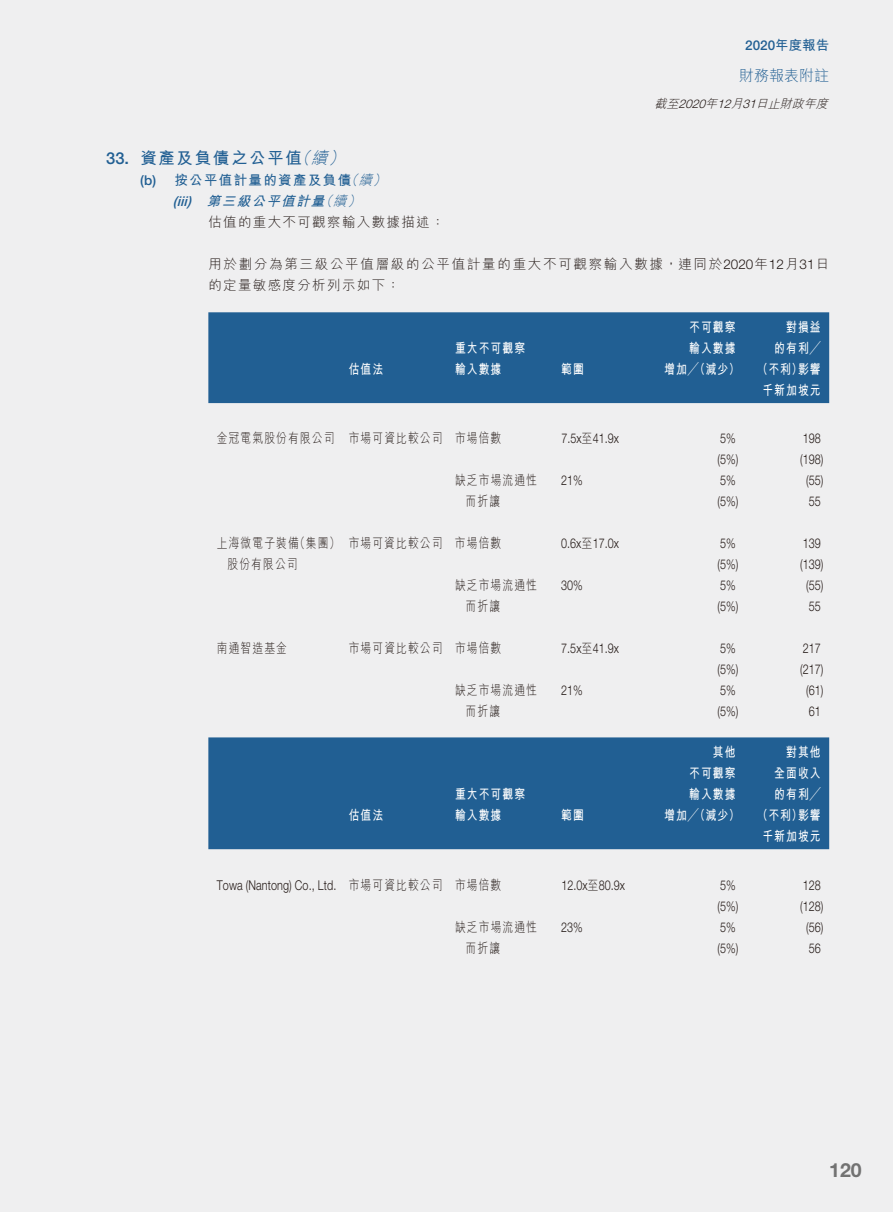
<style>
.page{position:relative;width:893px;height:1212px;background:#efeff0}
.page>*{position:absolute;margin:0;border:0;box-sizing:border-box;transform-origin:0 0}
.t1{font:700 19.5px "Helvetica Neue LT Std";color:#727272}
.t2{font:700 16.5px "M Hei HK";letter-spacing:.1em;color:#215f93}
.t3{font:italic 300 16.5px "M Hei HK";color:#215f93}
.t4{font:500 16.5px "Helvetica Neue LT Std";color:#215f93}
.t5{font:300 15px "M Hei HK";color:#215f93}
.t6{font:300 13.5px/21px "Helvetica Neue LT Std";color:#231916;scale:.8 1}
.t7{font:300 13.5px/21px "M Hei HK";letter-spacing:.1em;color:#231916;scale:.8 1}
.t8{font:700 13.5px/21px "M Hei HK";letter-spacing:.1em;color:#fff;text-align:right;scale:.8 1}
.t9{font:300 13.5px/21px "M Hei HK";letter-spacing:.125em;color:#231916}
.t10{font:300 13.5px "M Hei HK";letter-spacing:.1em;color:#231916}
.t11{font:700 13.5px "M Hei HK";letter-spacing:.1em;color:#215f93}
.t12{font:500 13.5px "Helvetica Neue LT Std";color:#215f93}
.t13{font:italic 700 13.5px "M Hei HK";color:#215f93}
.t14{font:italic 300 13.5px "M Hei HK";color:#215f93}
.t15{font:italic 500 13.5px "Helvetica Neue LT Std";color:#215f93}
.t16{font:italic 300 12px "M Hei HK";color:#231916}
.t17{font:italic 300 12px "Helvetica Neue LT Std";color:#231916}
.s1{font-family:"M Hei HK";font-weight:700}
.s2{font-weight:300}
.s3{font-family:"Helvetica Neue LT Std"}
.s4{font-family:"M Hei HK"}
</style>
<div class="page">
<div style="left:208px;top:312px;width:621px;height:91px;background:#215f93"></div>
<div style="left:208px;top:737px;width:621px;height:112px;background:#215f93"></div>
<p class="t12" style="left:745px;top:37px;width:86px">2020<span class="s1">年度報告</span></p>
<p class="t5" style="left:739px;top:67px;width:91px">財務報表附註</p>
<p class="t16" style="left:756px;top:98px;width:77px">日止財政年度</p>
<p class="t16" style="left:705px;top:98px;width:17px">年</p>
<p class="t16" style="left:655px;top:98px;width:29px">截至</p>
<p class="t16" style="left:731px;top:98px;width:17px">月</p>
<p class="t17" style="left:679px;top:97px;width:32px">2020</p>
<p class="t17" style="left:717px;top:97px;width:19px">12</p>
<p class="t17" style="left:743px;top:97px;width:19px">31</p>
<p class="t4" style="left:106px;top:148px;width:24px">33.</p>
<p class="t3" style="left:311px;top:149px;width:22px">續</p>
<p class="t3" style="left:294px;top:149px;width:22px">（</p>
<p class="t3" style="left:329px;top:149px;width:22px">(</p>
<p class="t2" style="left:140px;top:146px;width:163px">資產及負債之公平值</p>
<p class="t12" style="left:140px;top:172px;width:18px">b( )</p>
<p class="t14" style="left:359px;top:173px;width:18px">續</p>
<p class="t14" style="left:345px;top:173px;width:18px">（</p>
<p class="t14" style="left:373px;top:173px;width:18px">(</p>
<p class="t11" style="left:174px;top:170px;width:178px">按公平值計量的資產及負債</p>
<p class="t15" style="left:173px;top:193px;width:19px">( )</p>
<p class="t15" style="left:177px;top:193px;width:16px">iii</p>
<p class="t13" style="left:207px;top:191px;width:144px">第三級公平值計量<span class="s2">續</span></p>
<p class="t14" style="left:319px;top:194px;width:18px">（</p>
<p class="t14" style="left:347px;top:194px;width:18px">(</p>
<p class="t10" style="left:208px;top:215px;width:238px">估值的重大不可觀察輸入數據描述：</p>
<p class="t9" style="left:208px;top:253px;width:622px">用於劃分為第三級公平值層級的公平值計量的重大不可觀察輸入數據，連同於<span class="s3">2020</span>年<span class="s3">12</span>月<span class="s3">31</span>日的定量敏感度分析列示如下：</p>
<p class="t8" style="left:349px;top:357px;width:45px">估值法</p>
<p class="t8" style="left:455px;top:336px;width:89px">重大不可觀察</p>
<p class="t8" style="left:455px;top:357px;width:60px">輸入數據</p>
<p class="t8" style="left:561px;top:357px;width:30px">範圍</p>
<p class="t8" style="left:664px;top:315px;width:96px">不可觀察<br>輸入數據<br>增加╱（減少(</p>
<p class="t8" style="left:774px;top:315px;width:60px">對損益的有利╱影響</p>
<p class="t8" style="left:762px;top:357px;width:74px;text-align:left;text-indent:-5px">（不利）<br>千新加坡元</p>
<p class="t7" style="left:217px;top:428px;width:149px">金冠電氣股份有限公司</p>
<p class="t7" style="left:349px;top:428px;width:119px">市場可資比較公司</p>
<p class="t7" style="left:455px;top:428px;width:60px">市場倍數</p>
<p class="t6" style="left:561px;top:428px;width:74px">7.5x<span class="s4">至</span>41.9x</p>
<p class="t6" style="left:720px;top:428px;width:21px">5%</p>
<p class="t6" style="left:717px;top:449px;width:28px">)5%(</p>
<p class="t6" style="left:800px;top:428px;width:31px">198 )198(</p>
<p class="t7" style="left:466px;top:470px;width:91px;text-indent:-11px">缺乏市場流通性而折讓</p>
<p class="t6" style="left:720px;top:470px;width:21px">5%</p>
<p class="t6" style="left:561px;top:470px;width:29px">21%</p>
<p class="t6" style="left:717px;top:491px;width:28px">)5%(</p>
<p class="t6" style="left:806px;top:470px;width:23px">)55(<br>55</p>
<p class="t7" style="left:455px;top:533px;width:60px">市場倍數</p>
<p class="t7" style="left:217px;top:533px;width:104px;text-align:right">上海微電子裝備股份有限公司</p>
<p class="t6" style="left:720px;top:533px;width:21px">5%</p>
<p class="t7" style="left:295px;top:533px;width:58px">（集團(</p>
<p class="t7" style="left:349px;top:533px;width:119px">市場可資比較公司</p>
<p class="t6" style="left:561px;top:533px;width:74px">0.6x<span class="s4">至</span>17.0x</p>
<p class="t6" style="left:717px;top:554px;width:28px">)5%(</p>
<p class="t6" style="left:800px;top:533px;width:31px">139 )139(</p>
<p class="t7" style="left:466px;top:575px;width:91px;text-indent:-11px">缺乏市場流通性而折讓</p>
<p class="t6" style="left:720px;top:575px;width:21px">5%</p>
<p class="t6" style="left:561px;top:575px;width:29px">30%</p>
<p class="t6" style="left:717px;top:596px;width:28px">)5%(</p>
<p class="t6" style="left:806px;top:575px;width:23px">)55(<br>55</p>
<p class="t7" style="left:217px;top:638px;width:89px">南通智造基金</p>
<p class="t7" style="left:349px;top:638px;width:119px">市場可資比較公司</p>
<p class="t7" style="left:455px;top:638px;width:60px">市場倍數</p>
<p class="t6" style="left:561px;top:638px;width:74px">7.5x<span class="s4">至</span>41.9x</p>
<p class="t6" style="left:720px;top:638px;width:21px">5%</p>
<p class="t6" style="left:717px;top:659px;width:28px">)5%(</p>
<p class="t6" style="left:800px;top:638px;width:31px">217 )217(</p>
<p class="t7" style="left:466px;top:680px;width:91px;text-indent:-11px">缺乏市場流通性而折讓</p>
<p class="t6" style="left:720px;top:680px;width:21px">5%</p>
<p class="t6" style="left:561px;top:680px;width:29px">21%</p>
<p class="t6" style="left:717px;top:701px;width:28px">)5%(</p>
<p class="t6" style="left:806px;top:680px;width:23px">)61(<br>61</p>
<p class="t8" style="left:349px;top:803px;width:45px">估值法</p>
<p class="t8" style="left:455px;top:782px;width:89px">重大不可觀察</p>
<p class="t8" style="left:455px;top:803px;width:60px">輸入數據</p>
<p class="t8" style="left:561px;top:803px;width:30px">範圍</p>
<p class="t8" style="left:664px;top:740px;width:96px">其他<br>不可觀察<br>輸入數據<br>增加╱（減少(</p>
<p class="t8" style="left:774px;top:740px;width:60px">對其他全面收入的有利╱影響</p>
<p class="t8" style="left:762px;top:803px;width:74px;text-align:left;text-indent:-5px">（不利）<br>千新加坡元</p>
<p class="t6" style="left:217px;top:874px;width:151px">Towa (Nantong) Co., Ltd.</p>
<p class="t7" style="left:349px;top:874px;width:119px">市場可資比較公司</p>
<p class="t7" style="left:455px;top:874px;width:60px">市場倍數</p>
<p class="t6" style="left:561px;top:874px;width:81px">12.0x<span class="s4">至</span>80.9x</p>
<p class="t6" style="left:720px;top:874px;width:21px">5%</p>
<p class="t6" style="left:717px;top:895px;width:28px">)5%(</p>
<p class="t7" style="left:466px;top:916px;width:91px;text-indent:-11px">缺乏市場流通性而折讓</p>
<p class="t6" style="left:720px;top:916px;width:21px">5%</p>
<p class="t6" style="left:561px;top:916px;width:29px">23%</p>
<p class="t6" style="left:717px;top:937px;width:28px">)5%(</p>
<p class="t6" style="left:800px;top:874px;width:31px">128 )128(</p>
<p class="t6" style="left:806px;top:916px;width:23px">)56(<br>56</p>
<h1 class="t1" style="left:829px;top:1158px;width:34px">120</h1>
</div>
